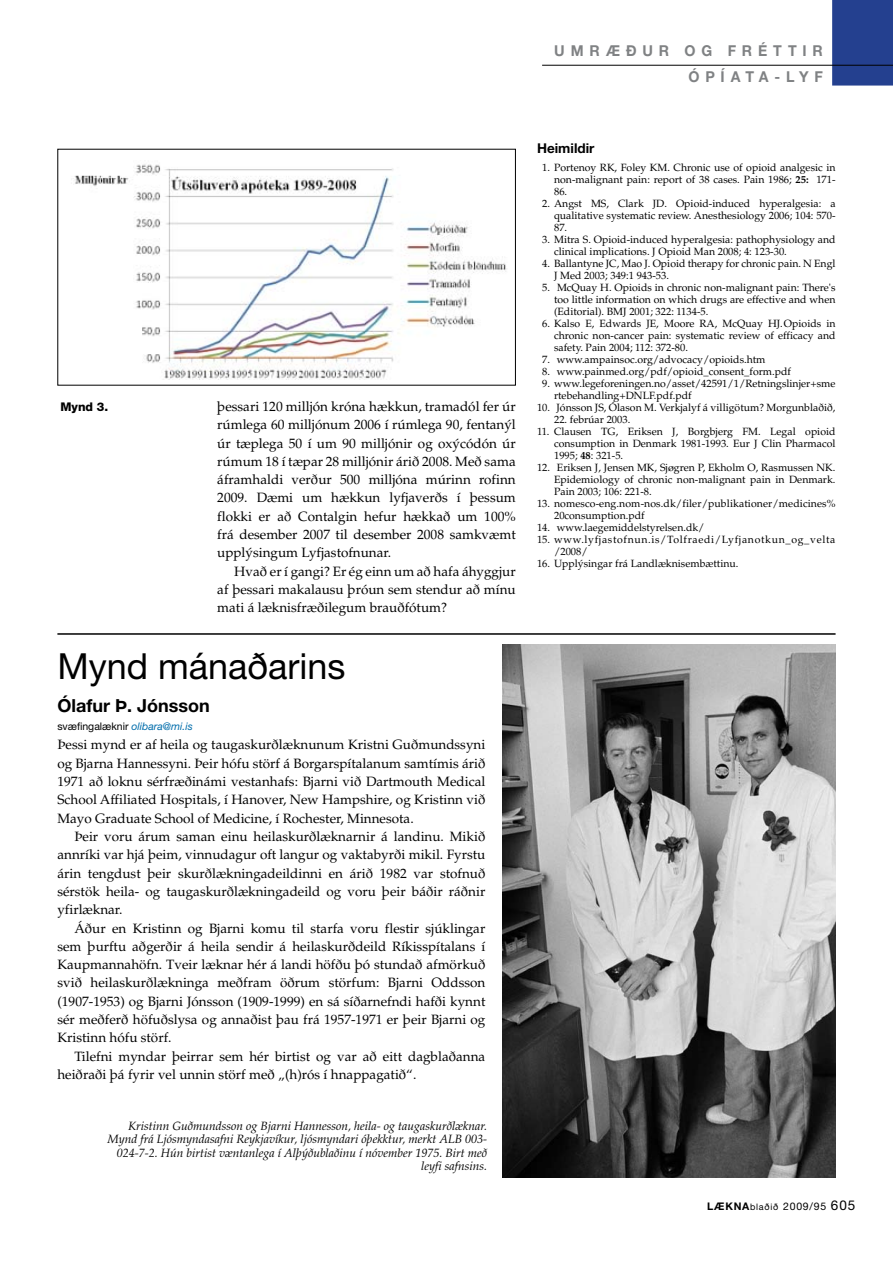
<style>
.page{position:relative;width:893px;height:1263px;background:#fff}
.page>*{position:absolute;margin:0;border:0;box-sizing:border-box;transform-origin:0 0}
.t1{font:36px "Helvetica Neue";color:#000}
.t2{font:700 18px "Helvetica Neue";color:#000}
.t3{font:700 15px/25.5px "Helvetica Neue";letter-spacing:.415em;color:#808284;scale:.95 1}
.t4{font:13.5px/18.3px "Palatino";color:#000;text-align:justify}
.t5{font:700 13.5px "Helvetica Neue";color:#000}
.t6{font:italic 12px/13.5px "Palatino";color:#000;text-align:right}
.t7{font:800 12px "Helvetica Neue";color:#000}
.t8{font:10.5px/12px "Palatino";color:#000;text-align:justify}
.t9{font:10.5px/12px "Palatino";letter-spacing:.06em;color:#000}
.t10{font:10.5px "Helvetica Neue";color:#000}
.s1{font-style:italic;color:#006dab}
.s2{font-weight:700}
.s3{font-size:9px}
.s4{font-size:13.5px}
</style>
<div class="page">
<div style="left:832px;top:0;width:61px;height:86px;background:#24408f"></div>
<hr style="left:542px;top:65px;width:351px;height:1px;background:#000">
<img style="left:73px;top:164px;width:434px;height:215px">
<img style="left:502px;top:645px;width:334px;height:533px">
<hr style="left:57px;top:633px;width:779px;height:2px;background:#000">
<p class="t3" style="left:688px;top:38px;width:143px;text-indent:-134px">UMR ÆÐUR OG FRÉTTIR<br>ÓPÍATA-LYF</p>
<p class="t7" style="left:60px;top:399px;width:49px">Mynd 3.</p>
<p class="t4" style="left:217px;top:397px;width:300px">þessari 120 milljón króna hækkun, tramadól fer úr rúmlega 60 milljónum 2006 í rúmlega 90, fentanýl úr tæplega 50 í um 90 milljónir og oxýcódón úr rúmum 18 í tæpar 28 milljónir árið 2008. Með sama áframhaldi verður 500 milljóna múrinn rofinn 2009. Dæmi um hækkun lyfjaverðs í þessum flokki er að Contalgin hefur hækkað um 100% frá desember 2007 til desember 2008 samkvæmt upplýsingum Lyfjastofnunar.</p>
<p class="t4" style="left:217px;top:562px;width:300px;text-indent:17px">Hvað er í gangi? Er ég einn um að hafa áhyggjur af þessari makalausu þróun sem stendur að mínu mati á læknisfræðilegum brauðfótum?</p>
<h1 class="t1" style="left:57px;top:645px;width:290px">Mynd mánaðarins</h1>
<h2 class="t2" style="left:57px;top:694px;width:154px">Ólafur Þ. Jónsson</h2>
<p class="t10" style="left:57px;top:720px;width:137px">svæfingalæknir <span class="s1">olibara@mi.is</span></p>
<p class="t4" style="left:57px;top:736px;width:429px">Þessi mynd er af heila og taugaskurðlæknunum Kristni Guðmundssyni og Bjarna Hannessyni. Þeir hófu störf á Borgarspítalanum samtímis árið 1971 að loknu sérfræðinámi vestanhafs: Bjarni við Dartmouth Medical School Affiliated Hospitals, í Hanover, New Hampshire, og Kristinn við Mayo Graduate School of Medicine, í Rochester, Minnesota.</p>
<p class="t4" style="left:57px;top:827px;width:429px;text-indent:17px">Þeir voru árum saman einu heilaskurðlæknarnir á landinu. Mikið annríki var hjá þeim, vinnudagur oft langur og vaktabyrði mikil. Fyrstu árin tengdust þeir skurðlækningadeildinni en árið 1982 var stofnuð sérstök heila- og taugaskurðlækningadeild og voru þeir báðir ráðnir yfirlæknar.</p>
<p class="t4" style="left:57px;top:919px;width:429px;text-indent:17px">Áður en Kristinn og Bjarni komu til starfa voru flestir sjúklingar sem þurftu aðgerðir á heila sendir á heilaskurðdeild Ríkisspítalans í Kaupmannahöfn. Tveir læknar hér á landi höfðu þó stundað afmörkuð svið heilaskurðlækninga meðfram öðrum störfum: Bjarni Oddsson (1907-1953) og Bjarni Jónsson (1909-1999) en sá síðarnefndi hafði kynnt sér meðferð höfuðslysa og annaðist þau frá 1957-1971 er þeir Bjarni og Kristinn hófu störf.</p>
<p class="t4" style="left:57px;top:1047px;width:429px;text-indent:17px">Tilefni myndar þeirrar sem hér birtist og var að eitt dagblaðanna heiðraði þá fyrir vel unnin störf með „(h)rós í hnappagatið“.</p>
<p class="t6" style="left:108px;top:1119px;width:381px">Kristinn Guðmundsson og Bjarni Hannesson, heila- og taugaskurðlæknar.<br>Mynd frá Ljósmyndasafni Reykjavíkur, ljósmyndari óþekktur, merkt ALB 003- 024-7-2. Hún birtist væntanlega í Alþýðublaðinu í nóvember 1975. Birt með leyfi safnsins.</p>
<p class="t5" style="left:537px;top:140px;width:59px">Heimildir</p>
<p class="t8" style="left:554px;top:162px;width:283px;text-indent:-12px">1. Portenoy RK, Foley KM. Chronic use of opioid analgesic in non-malignant pain: report of 38 cases. Pain 1986; <span class="s2">25:</span> 171- 86.</p>
<p class="t8" style="left:554px;top:198px;width:283px;text-indent:-12px">2. Angst MS, Clark JD. Opioid-induced hyperalgesia: a qualitative systematic review. Anesthesiology 2006; 104: 570- 87.</p>
<p class="t8" style="left:554px;top:234px;width:283px;text-indent:-12px">3. Mitra S. Opioid-induced hyperalgesia: pathophysiology and clinical implications. J Opioid Man 2008; 4: 123-30.</p>
<p class="t8" style="left:554px;top:258px;width:283px;text-indent:-12px">4. Ballantyne JC, Mao J. Opioid therapy for chronic pain. N Engl<br>J Med 2003; 349:1 943-53.</p>
<p class="t8" style="left:554px;top:282px;width:283px;text-indent:-12px">5. McQuay H. Opioids in chronic non-malignant pain: There's too little information on which drugs are effective and when (Editorial). BMJ 2001; 322: 1134-5.</p>
<p class="t8" style="left:554px;top:318px;width:283px;text-indent:-12px">6. Kalso E, Edwards JE, Moore RA, McQuay HJ.Opioids in chronic non-cancer pain: systematic review of efficacy and safety. Pain 2004; 112: 372-80.</p>
<p class="t8" style="left:542px;top:354px;width:225px">7. www.ampainsoc.org/advocacy/opioids.htm</p>
<p class="t8" style="left:542px;top:366px;width:250px">8. www.painmed.org/pdf/opioid_consent_form.pdf</p>
<p class="t8" style="left:554px;top:378px;width:283px;text-indent:-12px">9. www.legeforeningen.no/asset/42591/1/Retningslinjer+sme rtebehandling+DNLF.pdf.pdf</p>
<p class="t8" style="left:537px;top:402px;width:300px">10. Jónsson JS, Ólason M. Verkjalyf á villigötum? Morgunblaðið,</p>
<p class="t8" style="left:554px;top:414px;width:78px">22. febrúar 2003.</p>
<p class="t8" style="left:554px;top:426px;width:283px;text-indent:-17px">11. Clausen TG, Eriksen J, Borgbjerg FM. Legal opioid consumption in Denmark 1981-1993. Eur J Clin Pharmacol 1995; <span class="s2">48</span>: 321-5.</p>
<p class="t8" style="left:554px;top:462px;width:283px;text-indent:-17px">12. Eriksen J, Jensen MK, Sjøgren P, Ekholm O, Rasmussen NK.<br>Epidemiology of chronic non-malignant pain in Denmark.<br>Pain 2003; 106: 221-8.</p>
<p class="t8" style="left:554px;top:498px;width:283px;text-indent:-17px">13. nomesco-eng.nom-nos.dk/filer/publikationer/medicines%<br>20consumption.pdf</p>
<p class="t8" style="left:537px;top:522px;width:169px">14. www.laegemiddelstyrelsen.dk/</p>
<p class="t9" style="left:554px;top:534px;width:283px;text-indent:-17px">15. www.lyfjastofnun.is/Tolfraedi/Lyfjanotkun_og_velta /2008/</p>
<p class="t8" style="left:537px;top:558px;width:203px">16. Upplýsingar frá Landlæknisembættinu.</p>
<p class="t10" style="left:707px;top:1200px;width:150px"><span class="s2">LÆKNA</span><span class="s3">blaðið</span> 2009/95 <span class="s4">605</span></p>
</div>
